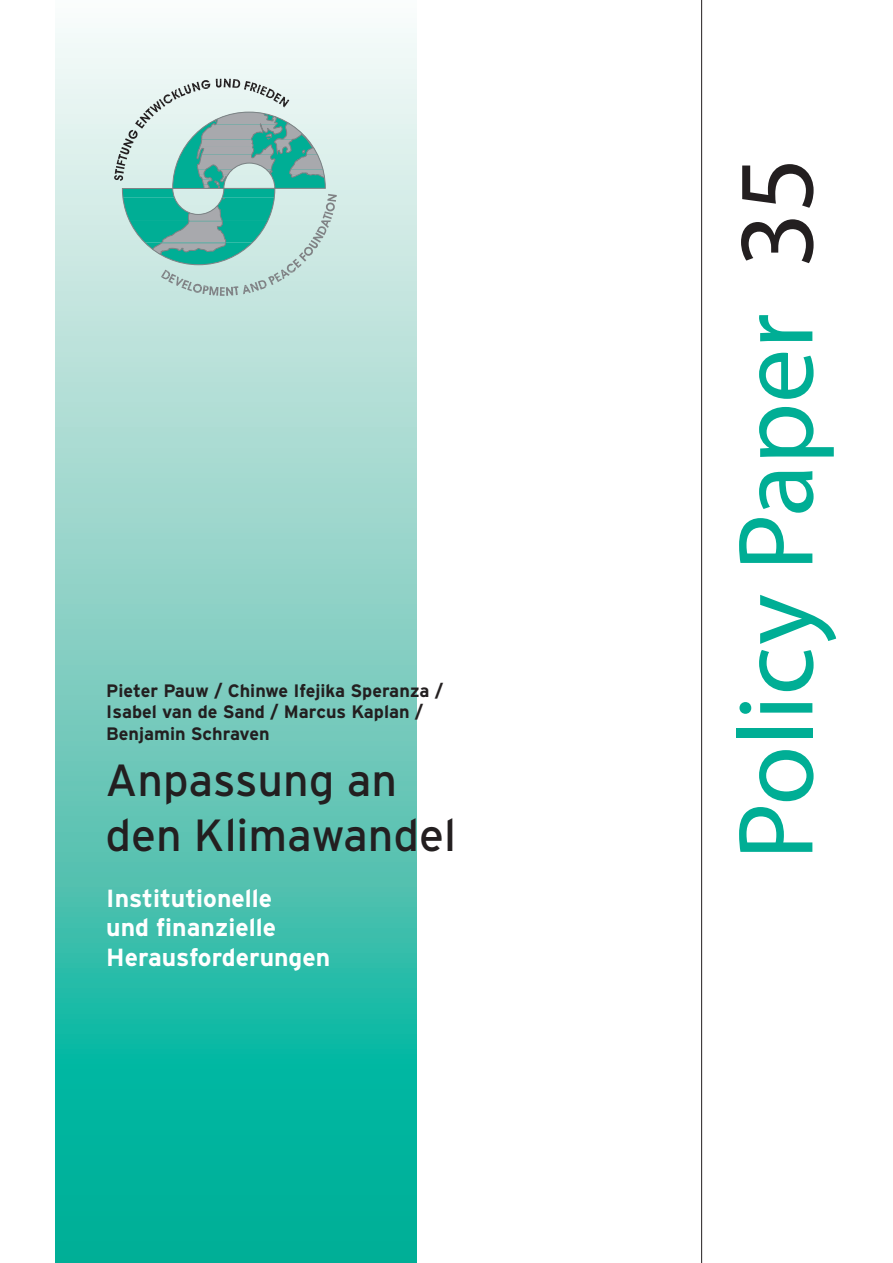
<style>
.page{position:relative;width:893px;height:1263px;background:#fff}
.page>*{position:absolute;margin:0;border:0;box-sizing:border-box;transform-origin:0 0}
.t1{font:108px "Myriad Pro";color:#00ae95}
.t2{font:45px/54px "Interstate";color:#231f20}
.t3{font:700 24.75px/29.7px "Interstate";color:#fff}
.t4{font:700 18px/21.6px "Interstate";color:#231f20}
.s1{color:#231f20}
</style>
<div class="page">
<svg style="left:55px;top:28px;width:362px;height:1235px;background:#6eccbf"></svg>
<svg style="left:114px;top:79px;width:223px;height:217px;background:#a0d0c9"></svg>
<hr style="left:701px;top:0;width:1px;height:1263px;background:#231f20">
<p class="t4" style="left:106px;top:679px;width:338px">Pieter Pauw / Chinwe Ifejika Speranza /<br>Isabel van de Sand / Marcus Kaplan /<br>Benjamin Schraven</p>
<h2 class="t2" style="left:105px;top:753px;width:352px">Anpassung an den Klimawandel</h2>
<h3 class="t3" style="left:106px;top:883px;width:225px">Institutionelle<br>und finanzielle<br>Herausforderungen</h3>
<h1 class="t1" style="left:710px;top:860px;width:705px;rotate:-90deg">Policy Paper <span class="s1">35</span></h1>
</div>
